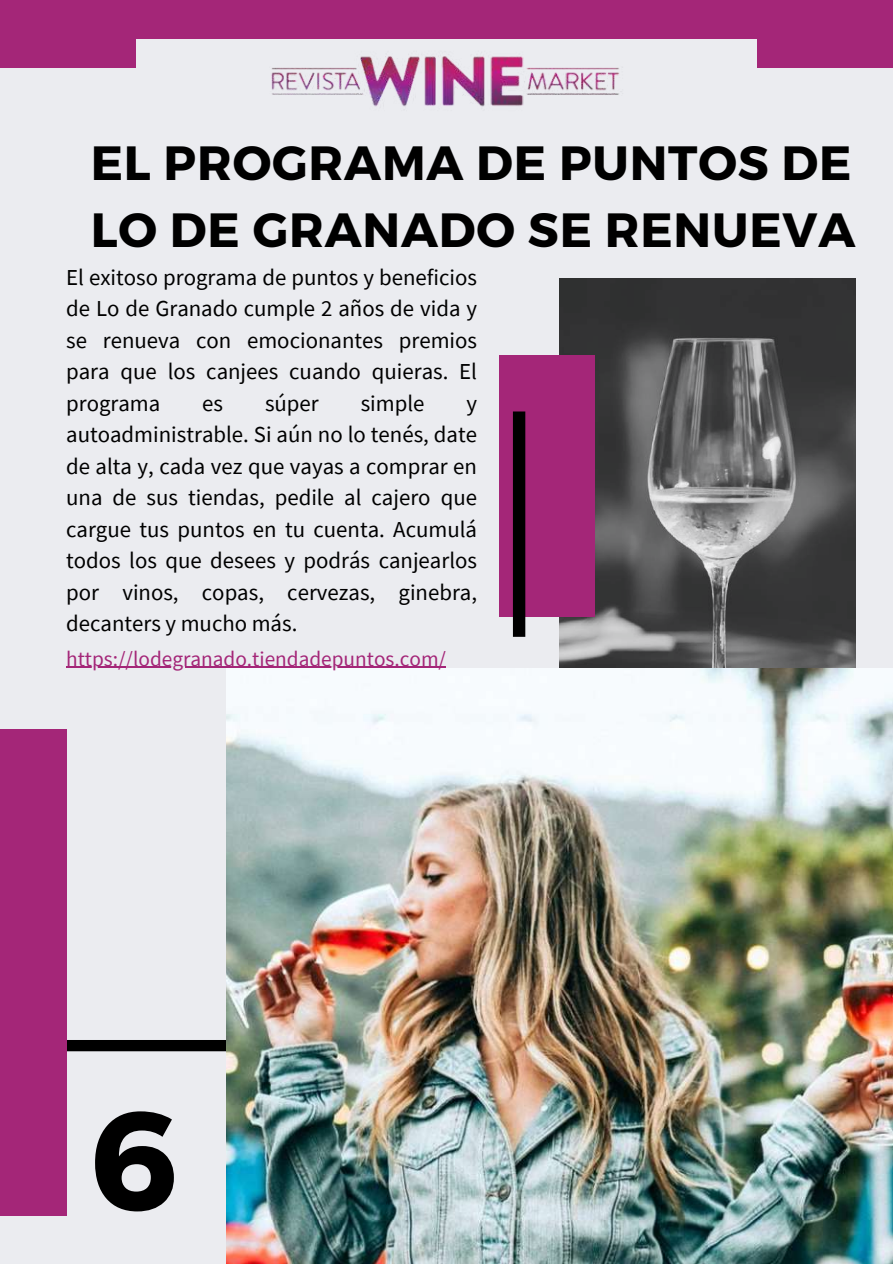
<style>
.page{position:relative;width:893px;height:1264px;background:#fff}
.page>*{position:absolute;margin:0;border:0;box-sizing:border-box;transform-origin:0 0}
.t1{font:700 139.65px "Montserrat";color:#000}
.t2{font:700 48px/66.3px "Montserrat";letter-spacing:.015em;color:#000}
.t3{font:22.8px/31.5px "Source Sans Pro";color:#000;text-align:justify}
.t4{font:21.3px "Source Sans Pro";color:#a42678}
</style>
<div class="page">
<div style="left:0;top:0;width:892px;height:1263px;background:#ebecf0"></div>
<svg style="left:0;top:1039px;width:226px;height:177px"></svg>
<div style="left:0;top:729px;width:66px;height:486px;background:#a42678"></div>
<div style="left:0;top:0;width:892px;height:40px;background:#a42678"></div>
<div style="left:0;top:27px;width:892px;height:41px;background:#a42678"></div>
<div style="left:136px;top:39px;width:621px;height:41px;background:#ebecf0"></div>
<img style="left:271px;top:56px;width:349px;height:51px">
<img style="left:559px;top:278px;width:296px;height:390px">
<img style="left:226px;top:668px;width:666px;height:595px">
<div style="left:499px;top:355px;width:95px;height:262px;background:#a42678"></div>
<div style="left:513px;top:411px;width:12px;height:226px;background:#000"></div>
<hr style="left:66px;top:666px;width:380px;height:1px;background:#a42678">
<h2 class="t2" style="left:91px;top:128px;width:766px">EL PROGRAMA DE PUNTOS DE<br>LO DE GRANADO SE RENUEVA</h2>
<p class="t3" style="left:66px;top:261px;width:412px">El exitoso programa de puntos y beneficios de Lo de Granado cumple 2 años de vida y se renueva con emocionantes premios para que los canjees cuando quieras. El programa</p>
<p class="t3" style="left:202px;top:387px;width:22px">es</p>
<p class="t3" style="left:265px;top:387px;width:55px">súper</p>
<p class="t3" style="left:360px;top:387px;width:65px">simple</p>
<p class="t3" style="left:66px;top:387px;width:412px;text-indent:400px">y autoadministrable. Si aún no lo tenés, date de alta y, cada vez que vayas a comprar en una de sus tiendas, pedile al cajero que cargue tus puntos en tu cuenta. Acumulá todos los que desees y podrás canjearlos por vinos, copas, cervezas, ginebra, decanters y mucho más.</p>
<p class="t4" style="left:66px;top:644px;width:381px">https://lodegranado.tiendadepuntos.com/</p>
<h1 class="t1" style="left:89px;top:1069px;width:90px">6</h1>
</div>
